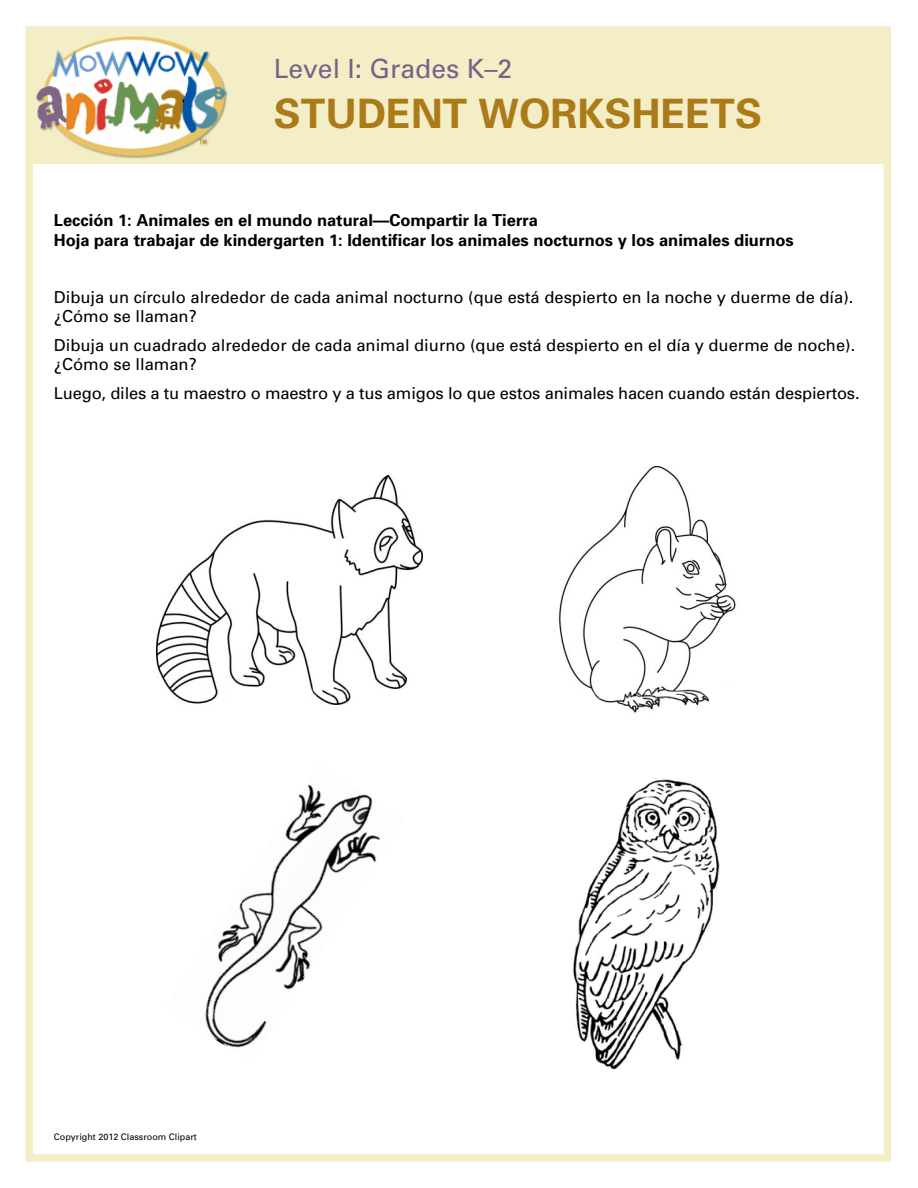
<style>
.page{position:relative;width:918px;height:1188px;background:#fff}
.page>*{position:absolute;margin:0;border:0;box-sizing:border-box;transform-origin:0 0}
.t1{font:700 40.5px "Univers";color:#ab7b1a}
.t2{font:26.55px "Univers";color:#7c6087}
.t3{font:16.5px/19.5px "Univers";color:#000}
.t4{font:700 16.5px/19.5px "Univers";color:#000}
.t5{font:9px "Univers";color:#000}
</style>
<div class="page">
<div style="left:29px;top:30px;width:861px;height:134px;background:#f3eec5"></div>
<img style="left:36px;top:36px;width:192px;height:123px">
<div style="left:26px;top:26px;width:865px;height:1136px;border:8px solid #f3eec5"></div>
<img style="left:156px;top:475px;width:266px;height:229px">
<img style="left:558px;top:466px;width:178px;height:247px">
<img style="left:572px;top:778px;width:147px;height:290px">
<img style="left:205px;top:784px;width:176px;height:264px">
<h2 class="t2" style="left:274px;top:53px;width:240px">Level I: Grades K–2</h2>
<h1 class="t1" style="left:274px;top:89px;width:490px">STUDENT WORKSHEETS</h1>
<p class="t4" style="left:54px;top:211px;width:741px">Lección 1: Animales en el mundo natural—Compartir la Tierra<br>Hoja para trabajar de kindergarten 1: Identificar los animales nocturnos y los animales diurnos</p>
<p class="t3" style="left:54px;top:288px;width:801px">Dibuja un círculo alrededor de cada animal nocturno (que está despierto en la noche y duerme de día). ¿Cómo se llaman?</p>
<p class="t3" style="left:54px;top:336px;width:803px">Dibuja un cuadrado alrededor de cada animal diurno (que está despierto en el día y duerme de noche). ¿Cómo se llaman?</p>
<p class="t3" style="left:54px;top:384px;width:807px">Luego, diles a tu maestro o maestro y a tus amigos lo que estos animales hacen cuando están despiertos.</p>
<p class="t5" style="left:54px;top:1132px;width:145px">Copyright 2012 Classroom Clipart</p>
</div>
